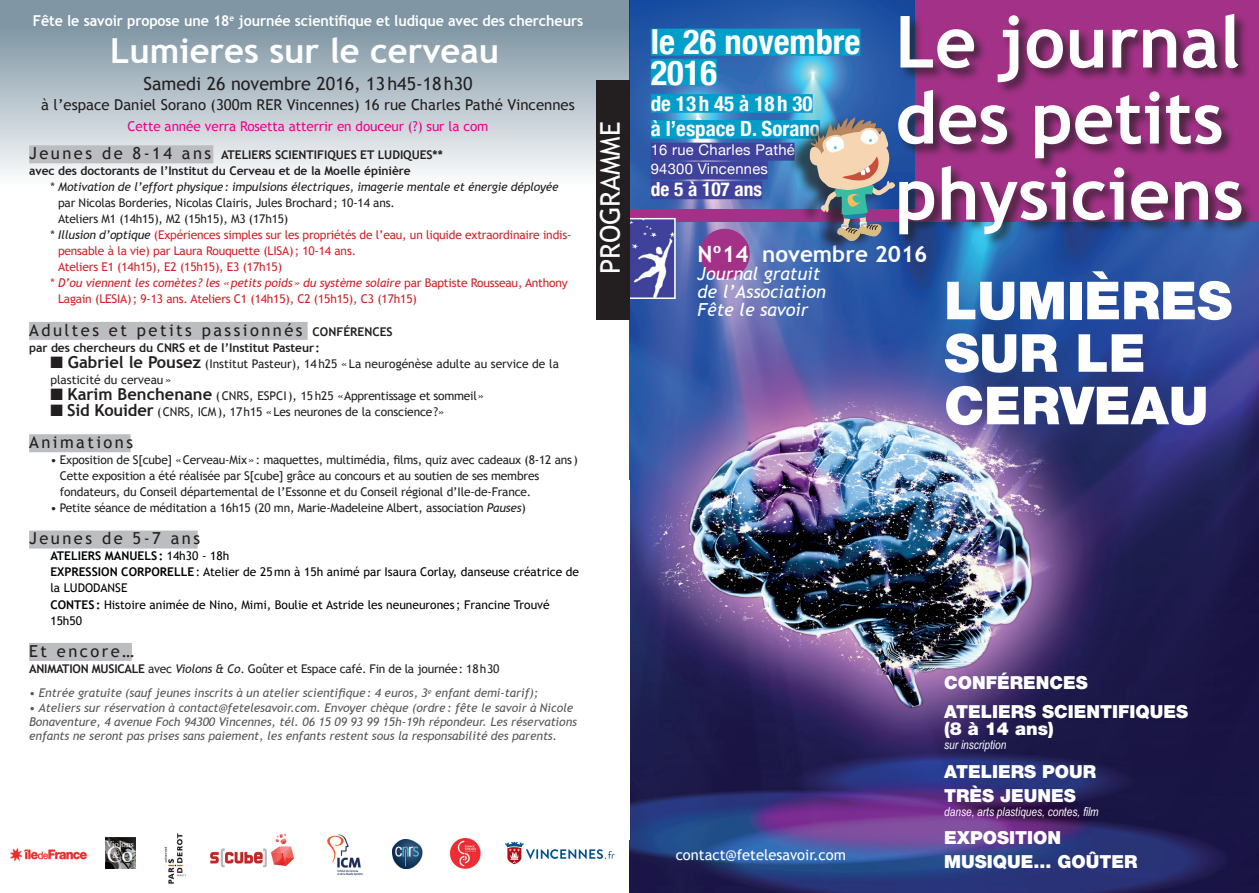
<style>
.page{position:relative;width:1259px;height:893px;background:#fff}
.page>*{position:absolute;margin:0;border:0;box-sizing:border-box;transform-origin:0 0}
.t1{font:700 72px/76.1px "Trebuchet MS";color:#fff}
.t2{font:900 52.5px/52.5px "Helvetica Neue";color:#fff}
.t3{font:700 34.5px "Trebuchet MS";color:#fff}
.t4{font:700 condensed 34.5px/30.3px "Helvetica Neue";color:#fff}
.t5{font:27.15px "Trebuchet MS";color:#fff}
.t6{font:700 22.5px "Trebuchet MS";color:#fff}
.t7{font:22.35px "Times";color:#fff}
.t8{font:700 condensed 21px/26px "Helvetica Neue";color:#fff}
.t9{font:700 condensed 19.35px "Helvetica Neue";color:#fff}
.t10{font:900 18px/23.7px "Helvetica Neue";color:#fff}
.t11{font:italic 18px/18px "Trebuchet MS";color:#fff}
.t12{font:18px "Trebuchet MS";color:#231f20}
.t13{font:16.5px "Trebuchet MS";letter-spacing:.15em;color:#231f20}
.t14{font:700 15px "Trebuchet MS";letter-spacing:-.005em;color:#fff;scale:.95 1}
.t15{font:15px "Trebuchet MS";color:#231f20}
.t16{font:14.7px/18.8px "Helvetica Neue";letter-spacing:.02em;color:#fff}
.t17{font:14.7px "Trebuchet MS";color:#fff}
.t18{font:13.5px "Trebuchet MS";letter-spacing:-.005em;color:#ed028c}
.t19{font:italic 12.3px "Arial Narrow";color:#fff}
.t20{font:12px/16px "Trebuchet MS";letter-spacing:-.015em;color:#231f20}
.t21{font:italic 12px/14.2px "Trebuchet MS";letter-spacing:-.005em;color:#57585a}
.t22{font:12px "Trebuchet MS";letter-spacing:-.015em;color:#d1232a}
.t23{font:12px/16px "Trebuchet MS";color:#000001}
.t24{font:700 12px/16px "Trebuchet MS";letter-spacing:-.005em;color:#231f20}
.t25{font:italic 12px "Trebuchet MS";letter-spacing:-.015em;color:#231f20}
.t26{font:italic 12px "Trebuchet MS";letter-spacing:-.015em;color:#d1232a}
.t27{font:700 12px "Trebuchet MS";color:#000001}
.t28{font:9px "Times";color:#fff}
.s1{font-weight:400;font-size:16.5px}
.s2{font-style:normal}
.s3{color:#231f20}
.s4{font-style:italic;color:#231f20}
.s5{font-weight:700;font-size:12px}
.s6{font-weight:700;font-size:16.5px}
.s7{font-style:italic}
.s8{font-weight:700}
</style>
<div class="page">
<img style="left:629px;top:0;width:630px;height:893px">
<div style="left:0;top:0;width:629px;height:201px;background:linear-gradient(to bottom,#708999,#fff)"></div>
<div style="left:629px;top:209px;width:331px;height:13px;background:#a43188"></div>
<img style="left:629px;top:221px;width:43px;height:75px">
<div style="left:625px;top:218px;width:50px;height:81px;border:2px solid #fff"></div>
<div style="left:699px;top:229px;width:51px;height:50px;background:#a43188;border-radius:50%"></div>
<div style="left:596px;top:81px;width:33px;height:239px;background:#231f20"></div>
<div style="left:29px;top:145px;width:184px;height:18px;background:#bcbdc0"></div>
<div style="left:29px;top:322px;width:279px;height:18px;background:#bcbdc0"></div>
<div style="left:29px;top:434px;width:102px;height:18px;background:#bcbdc0"></div>
<div style="left:29px;top:531px;width:169px;height:18px;background:#bcbdc0"></div>
<div style="left:29px;top:643px;width:103px;height:18px;background:#bcbdc0"></div>
<div style="left:651px;top:29px;width:209px;height:27px;background:#009ec9"></div>
<div style="left:651px;top:59px;width:66px;height:27px;background:#009ec9"></div>
<div style="left:651px;top:94px;width:161px;height:19px;background:#009ec9"></div>
<div style="left:651px;top:120px;width:169px;height:19px;background:#009ec9"></div>
<div style="left:651px;top:143px;width:143px;height:18px;background:#40429b"></div>
<div style="left:651px;top:161px;width:116px;height:18px;background:#40429b"></div>
<div style="left:651px;top:181px;width:111px;height:18px;background:#40429b"></div>
<div style="left:915px;top:0;width:344px;height:222px;background:#a43188"></div>
<div style="left:897px;top:12px;width:358px;height:236px;background:#231f20;opacity:.75"></div>
<img style="left:10px;top:848px;width:77px;height:13px">
<svg style="left:505px;top:842px;width:110px;height:22px"></svg>
<img style="left:392px;top:839px;width:30px;height:30px">
<img style="left:449px;top:838px;width:32px;height:30px">
<img style="left:105px;top:837px;width:31px;height:31px">
<img style="left:327px;top:834px;width:36px;height:42px">
<img style="left:210px;top:834px;width:84px;height:34px">
<img style="left:164px;top:833px;width:22px;height:51px">
<div style="left:788px;top:115px;width:100px;height:138px;background:#231f20;opacity:.75"></div>
<img style="left:809px;top:117px;width:86px;height:124px">
<p class="t14" style="left:33px;top:11px;width:581px">Fête le savoir propose une 18<sup>e</sup> journée scientifique et ludique avec des chercheurs</p>
<h3 class="t3" style="left:110px;top:29px;width:390px">Lumieres sur le cerveau</h3>
<h3 class="t12" style="left:143px;top:73px;width:331px">Samedi 26 novembre 2016, 13h45-18h30</h3>
<p class="t15" style="left:41px;top:95px;width:535px">à l’espace Daniel Sorano (300m RER Vincennes) 16 rue Charles Pathé Vincennes</p>
<p class="t18" style="left:127px;top:118px;width:362px">Cette année verra Rosetta atterrir en douceur (?) sur la com</p>
<p class="t24" style="left:29px;top:147px;width:415px"><span class="s1">Jeunes de 8-14 ans</span> Ateliers scientifiques et Ludiques** avec des doctorants de l’Institut du Cerveau et de la Moelle épinière</p>
<p class="t25" style="left:50px;top:180px;width:510px"><span class="s2">*</span> Motivation de l’effort physique: impulsions électriques, imagerie mentale et énergie déployée</p>
<p class="t20" style="left:58px;top:195px;width:338px">par Nicolas Borderies, Nicolas Clairis, Jules Brochard; 10-14 ans.</p>
<p class="t20" style="left:58px;top:211px;width:232px">Ateliers M1 (14h15), M2 (15h15), M3 (17h15)</p>
<p class="t22" style="left:50px;top:228px;width:522px"><span class="s3">*</span> <span class="s4">Illusion d’optique</span> (Expériences simples sur les propriétés de l’eau, un liquide extraordinaire indis-</p>
<p class="t22" style="left:58px;top:244px;width:299px">pensable à la vie) par Laura Rouquette (LISA); 10-14 ans.</p>
<p class="t22" style="left:58px;top:260px;width:226px">Ateliers E1 (14h15), E2 (15h15), E3 (17h15)</p>
<p class="t26" style="left:50px;top:276px;width:519px"><span class="s2">*</span> D’ou viennent les comètes? les «petits poids» du système solaire <span class="s2">par Baptiste Rousseau, Anthony</span></p>
<p class="t22" style="left:58px;top:292px;width:360px">Lagain (LESIA); 9-13 ans. Ateliers C1 (14h15), C2 (15h15), C3 (17h15)</p>
<h3 class="t13" style="left:29px;top:320px;width:365px">Adultes et petits passionnés <span class="s5">Conférences</span></h3>
<p class="t24" style="left:29px;top:339px;width:292px">par des chercheurs du CNRS et de l’Institut Pasteur :</p>
<p class="t20" style="left:50px;top:356px;width:510px">■ <span class="s6">Gabriel le Pousez</span> (Institut Pasteur), 14h25 «La neurogénèse adulte au service de la plasticité du cerveau»</p>
<p class="t20" style="left:50px;top:388px;width:435px">■ <span class="s6">Karim Benchenane</span> (CNRS, ESPCI), 15h25 «Apprentissage et sommeil»</p>
<p class="t20" style="left:50px;top:404px;width:395px">■ <span class="s6">Sid Kouider</span> (CNRS, ICM), 17h15 «Les neurones de la conscience?»</p>
<h3 class="t13" style="left:29px;top:432px;width:105px">Animations</h3>
<p class="t20" style="left:60px;top:452px;width:519px;text-indent:-10px">• Exposition de S[cube] «Cerveau-Mix»: maquettes, multimédia, films, quiz avec cadeaux (8-12 ans )<br>Cette exposition a été réalisée par S[cube] grâce au concours et au soutien de ses membres fondateurs, du Conseil départemental de l’Essonne et du Conseil régional d’Ile-de-France.</p>
<p class="t20" style="left:50px;top:500px;width:477px">• Petite séance de méditation a 16h15 (20 mn, Marie-Madeleine Albert, association <span class="s7">Pauses</span>)</p>
<h3 class="t13" style="left:29px;top:529px;width:172px">Jeunes de 5-7 ans</h3>
<p class="t23" style="left:50px;top:548px;width:530px"><span class="s8">AtelierS MANUELS:</span> 14h30 - 18h<br><span class="s8">expression corporelle</span>: Atelier de 25mn à 15h animé par Isaura Corlay, danseuse créatrice de la LUDODANSE</p>
<p class="t27" style="left:50px;top:597px;width:30px">CONTES</p>
<p class="t23" style="left:96px;top:596px;width:455px"><span class="s8">:</span> Histoire animée de Nino, Mimi, Boulie et Astride les neuneurones ; Francine Trouvé</p>
<p class="t23" style="left:50px;top:612px;width:33px">15h50</p>
<h3 class="t13" style="left:29px;top:641px;width:107px">Et encore…</h3>
<p class="t20" style="left:29px;top:661px;width:472px"><span class="s8">ANIMATION MUSICALE</span> avec <span class="s7">Violons &amp; Co</span>. Goûter et Espace café. Fin de la journée: 18h30</p>
<p class="t21" style="left:29px;top:686px;width:510px">• Entrée gratuite (sauf jeunes inscrits à un atelier scientifique: 4 euros, 3<sup>e</sup> enfant demi-tarif);</p>
<p class="t21" style="left:29px;top:700px;width:549px">• Ateliers sur réservation à contact@fetelesavoir.com. Envoyer chèque (ordre: fête le savoir à Nicole<br>Bonaventure, 4 avenue Foch 94300 Vincennes, tél. 06 15 09 93 99 15h-19h répondeur. Les réservations enfants ne seront pas prises sans paiement, les enfants restent sous la responsabilité des parents.</p>
<h3 class="t5" style="left:594px;top:274px;width:154px;rotate:-90deg">PROGRAMME</h3>
<p class="t28" style="left:106px;top:836px;width:29px">Violons</p>
<h3 class="t7" style="left:107px;top:834px;width:28px">Co</h3>
<p class="t28" style="left:113px;top:846px;width:8px">&amp;</p>
<h1 class="t1" style="left:895px;top:4px;width:350px">Le journal des petits physiciens</h1>
<h2 class="t2" style="left:944px;top:274px;width:289px">LUMIÈRES<br>SUR LE<br>CERVEAU</h2>
<h3 class="t4" style="left:651px;top:26px;width:211px">le 26 novembre<br>2016</h3>
<h3 class="t8" style="left:651px;top:90px;width:171px">de 13 h 45 à 18 h 30 à l’espace D. Sorano</h3>
<p class="t16" style="left:651px;top:141px;width:146px">16 rue Charles Pathé<br>94300 Vincennes</p>
<h3 class="t9" style="left:651px;top:177px;width:113px">de 5 à 107 ans</h3>
<h3 class="t6" style="left:697px;top:239px;width:231px">Nº14 novembre 2016</h3>
<h3 class="t11" style="left:697px;top:264px;width:130px">Journal gratuit de l’Association<br>Fête le savoir</h3>
<p class="t17" style="left:675px;top:847px;width:172px">contact@fetelesavoir.com</p>
<h3 class="t10" style="left:944px;top:669px;width:245px;line-height:28.3px">CONFÉRENCES<br>ATELIERS SCIENTIFIQUES</h3>
<h3 class="t10" style="left:944px;top:717px;width:111px">(8 À 14 ANS)</h3>
<p class="t19" style="left:944px;top:738px;width:64px">sur inscription</p>
<h3 class="t10" style="left:944px;top:759px;width:153px">ATELIERS POUR<br>TRÈS JEUNES</h3>
<p class="t19" style="left:944px;top:804px;width:156px">danse, arts plastiques, contes, film</p>
<h3 class="t10" style="left:944px;top:826px;width:195px">EXPOSITION<br>MUSIQUE… GOÛTER</h3>
</div>
